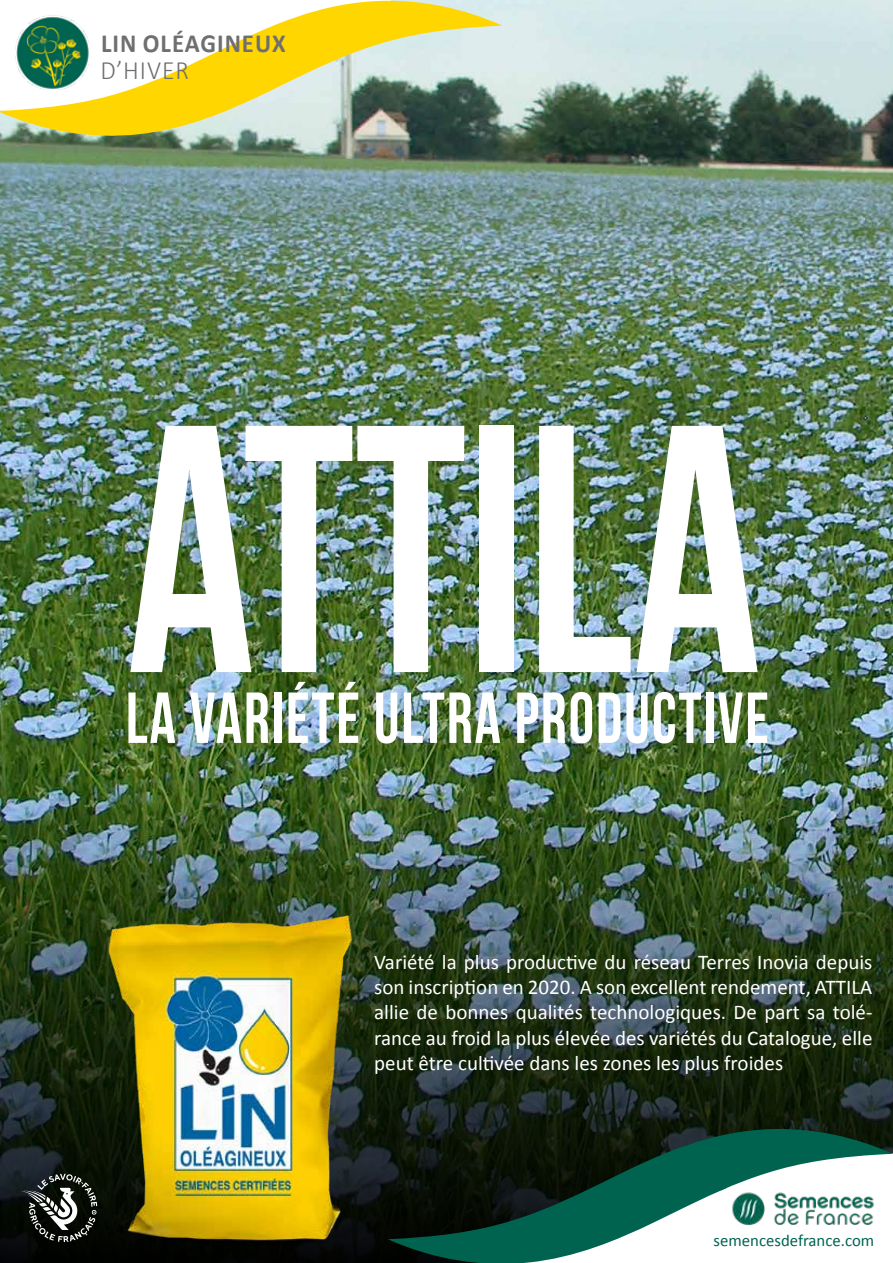
<style>
.page{position:relative;width:893px;height:1263px;background:#fff}
.page>*{position:absolute;margin:0;border:0;box-sizing:border-box;transform-origin:0 0}
.t1{font:351.75px "Bebas Neue";color:#fff;scale:.89 1}
.t2{font:72px "Bebas Neue";letter-spacing:.03em;color:#fff;scale:.89 1}
.t3{font:300 26.4px "Calibri";letter-spacing:.04em;color:#706f6f;scale:.96 1}
.t4{font:700 26.25px "Calibri";letter-spacing:.04em;color:#706f6f;scale:.94 1}
.t5{font:21px/25.2px "Calibri";color:#fff;text-align:justify}
.t6{font:16.8px "Calibri";color:#006451}
</style>
<div class="page">
<img style="left:0;top:0;width:893px;height:777px">
<img style="left:0;top:777px;width:893px;height:352px">
<svg style="left:420px;top:1129px;width:473px;height:134px"></svg>
<svg style="left:720px;top:1188px;width:7px;height:2px"></svg>
<svg style="left:0;top:1px;width:502px;height:138px"></svg>
<img style="left:14px;top:14px;width:77px;height:77px">
<img style="left:0;top:850px;width:420px;height:413px">
<svg style="left:21px;top:1174px;width:76px;height:68px;background:#3c403c"></svg>
<p class="t4" style="left:101px;top:27px;width:198px">LIN OLÉAGINEUX</p>
<p class="t3" style="left:100px;top:54px;width:94px">D’HIVER</p>
<h1 class="t1" style="left:127px;top:358px;width:714px">ATTILA</h1>
<h2 class="t2" style="left:126px;top:678px;width:724px">LA VARIÉTÉ ULTRA PRODUCTIVE</h2>
<p class="t5" style="left:374px;top:949px;width:500px">Variété la plus productive du réseau Terres Inovia depuis son inscription en 2020. A son excellent rendement, ATTILA allie de bonnes qualités technologiques. De part sa tolé&shy;rance au froid la plus élevée des variétés du Catalogue, elle peut être cultivée dans les zones les plus froides</p>
<p class="t6" style="left:714px;top:1229px;width:162px">semencesdefrance.com</p>
</div>
